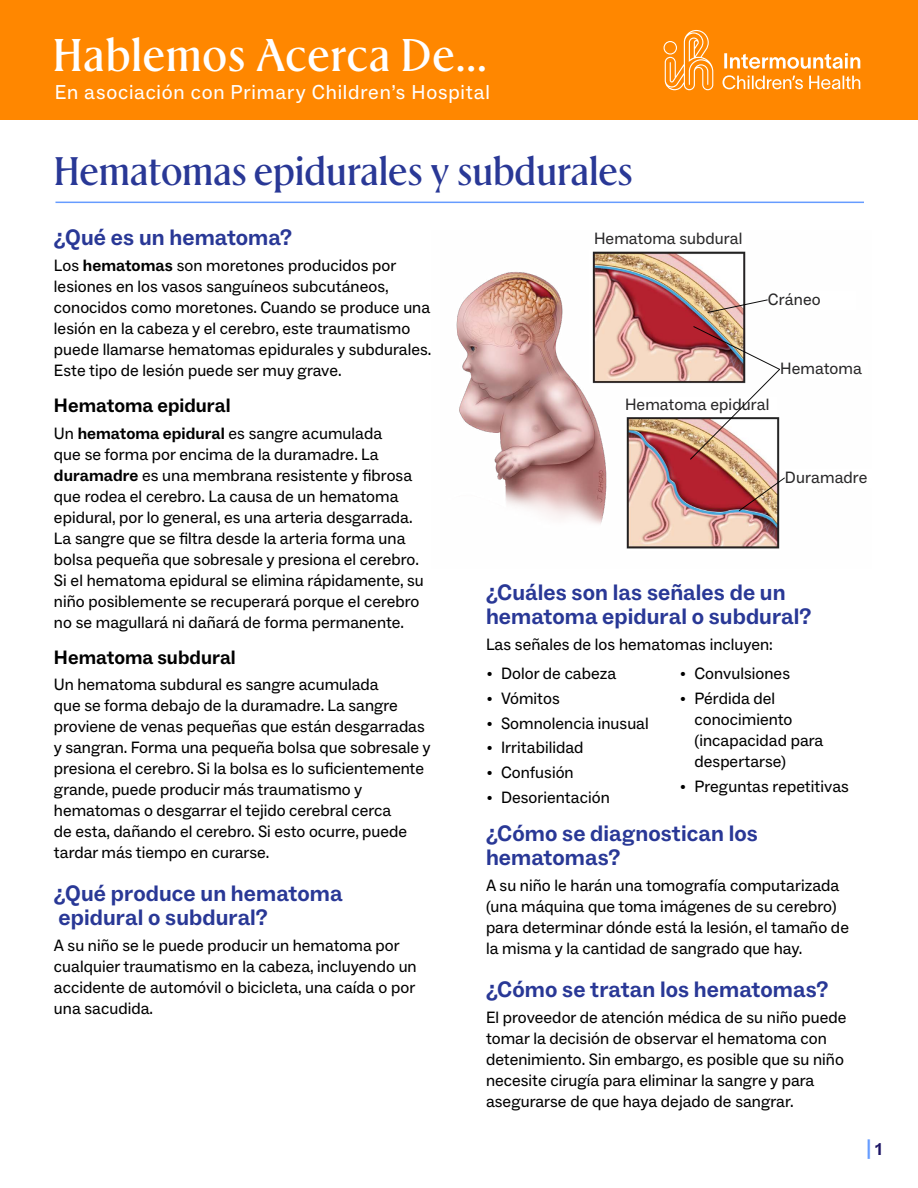
<style>
.page{position:relative;width:918px;height:1188px;background:#fff}
.page>*{position:absolute;margin:0;border:0;box-sizing:border-box;transform-origin:0 0}
.Title__h1{font:500 45.75px "Rector";letter-spacing:.02em;color:#fff}
.Title__h1-2{font:500 39.75px "Rector";color:#293896}
.Level_1__h2{font:700 22.5px/24px "ABC Social";letter-spacing:.005em;color:#293896}
.Fact_Sheet_Title{font:20.25px "ABC Social";letter-spacing:.04em;color:#fff}
.Level_2__h3{font:700 19.5px "ABC Social";color:#000}
.t1{font:700 19.5px "ABC Social";color:#669cff}
.Main__p{font:16.5px/21px "ABC Social";letter-spacing:.005em;color:#000}
.Illustration_labels{font:16.5px "ABC Social";letter-spacing:.005em;color:#292829}
.s1{font-weight:700}
.s2{font-family:"Adobe Garamond Pro";font-size:15px}
.s3{font-size:17.25px;color:#1b1464}
</style>
<div class="page">
<div style="left:0;top:0;width:918px;height:120px;background:#ff8700"></div>
<svg style="left:723px;top:53px;width:137px;height:36px"></svg>
<svg style="left:664px;top:30px;width:49px;height:60px"></svg>
<hr style="left:55px;top:202px;width:809px;height:1px;background:#669cff">
<img style="left:456px;top:251px;width:324px;height:298px">
<div style="left:625px;top:397px;width:151px;height:18px;background:#fff"></div>
<img style="left:689px;top:325px;width:91px;height:135px">
<div style="left:768px;top:292px;width:88px;height:18px;background:#fff"></div>
<svg style="left:707px;top:299px;width:62px;height:14px"></svg>
<svg style="left:738px;top:477px;width:47px;height:35px;background:#be8e7a"></svg>
<p class="Title__h1" style="left:53px;top:23px;width:435px">Hablemos Acerca De...</p>
<p class="Fact_Sheet_Title" style="left:55px;top:80px;width:437px">En asociación con Primary Children’s Hospital</p>
<p class="Title__h1-2" style="left:54px;top:144px;width:580px">Hematomas epidurales y subdurales</p>
<p class="Level_1__h2" style="left:54px;top:226px;width:240px">¿Qué es un hematoma?</p>
<p class="Main__p" style="left:54px;top:255px;width:379px">Los <span class="s1">hematomas</span> son moretones producidos por lesiones en los vasos sanguíneos subcutáneos, conocidos como moretones. Cuando se produce una lesión en la cabeza y el cerebro, este traumatismo puede llamarse hematomas epidurales y subdurales.<br>Este tipo de lesión puede ser muy grave.</p>
<p class="Level_2__h3" style="left:54px;top:394px;width:178px">Hematoma epidural</p>
<p class="Main__p" style="left:54px;top:423px;width:371px">Un <span class="s1">hematoma epidural</span> es sangre acumulada<br>que se forma por encima de la duramadre. La <span class="s1">duramadre</span> es una membrana resistente y fibrosa que rodea el cerebro. La causa de un hematoma epidural, por lo general, es una arteria desgarrada.<br>La sangre que se filtra desde la arteria forma una bolsa pequeña que sobresale y presiona el cerebro.<br>Si el hematoma epidural se elimina rápidamente, su niño posiblemente se recuperará porque el cerebro no se magullará ni dañará de forma permanente.</p>
<p class="Level_2__h3" style="left:54px;top:645px;width:183px">Hematoma subdural</p>
<p class="Main__p" style="left:54px;top:674px;width:378px">Un hematoma subdural es sangre acumulada<br>que se forma debajo de la duramadre. La sangre proviene de venas pequeñas que están desgarradas y sangran. Forma una pequeña bolsa que sobresale y presiona el cerebro. Si la bolsa es lo suficientemente grande, puede producir más traumatismo y hematomas o desgarrar el tejido cerebral cerca<br>de esta, dañando el cerebro. Si esto ocurre, puede tardar más tiempo en curarse.</p>
<p class="Level_1__h2" style="left:54px;top:882px;width:290px">¿Qué produce un hematoma epidural o subdural?</p>
<p class="Main__p" style="left:54px;top:935px;width:364px">A su niño se le puede producir un hematoma por cualquier traumatismo en la cabeza, incluyendo un accidente de automóvil o bicicleta, una caída o por una sacudida.</p>
<p class="Illustration_labels" style="left:594px;top:228px;width:150px">Hematoma subdural</p>
<p class="Illustration_labels" style="left:768px;top:289px;width:54px">Cráneo</p>
<p class="Illustration_labels" style="left:780px;top:358px;width:83px">Hematoma</p>
<p class="Illustration_labels" style="left:625px;top:394px;width:146px">Hematoma epidural</p>
<p class="Illustration_labels" style="left:785px;top:467px;width:84px">Duramadre</p>
<p class="Level_1__h2" style="left:486px;top:581px;width:327px">¿Cuáles son las señales de un hematoma epidural o subdural?</p>
<p class="Main__p" style="left:486px;top:634px;width:288px">Las señales de los hematomas incluyen:</p>
<p class="Main__p" style="left:487px;top:663px;width:131px"><span class="s2">•</span> Dolor de cabeza</p>
<p class="Main__p" style="left:487px;top:688px;width:74px"><span class="s2">•</span> Vómitos</p>
<p class="Main__p" style="left:487px;top:713px;width:164px"><span class="s2">•</span> Somnolencia inusual</p>
<p class="Main__p" style="left:487px;top:737px;width:98px"><span class="s2">•</span> Irritabilidad</p>
<p class="Main__p" style="left:487px;top:762px;width:88px"><span class="s2">•</span> Confusión</p>
<p class="Main__p" style="left:487px;top:787px;width:125px"><span class="s2">•</span> Desorientación</p>
<p class="Main__p" style="left:680px;top:663px;width:111px"><span class="s2">•</span> Convulsiones</p>
<p class="Main__p" style="left:694px;top:688px;width:130px;text-indent:-14px"><span class="s2">•</span> Pérdida del conocimiento (incapacidad para despertarse)</p>
<p class="Main__p" style="left:680px;top:776px;width:170px"><span class="s2">•</span> Preguntas repetitivas</p>
<p class="Level_1__h2" style="left:486px;top:822px;width:273px">¿Cómo se diagnostican los hematomas?</p>
<p class="Main__p" style="left:486px;top:875px;width:365px">A su niño le harán una tomografía computarizada (una máquina que toma imágenes de su cerebro) para determinar dónde está la lesión, el tamaño de la misma y la cantidad de sangrado que hay.</p>
<p class="Level_1__h2" style="left:486px;top:978px;width:344px">¿Cómo se tratan los hematomas?</p>
<p class="Main__p" style="left:486px;top:1007px;width:362px">El proveedor de atención médica de su niño puede tomar la decisión de observar el hematoma con detenimiento. Sin embargo, es posible que su niño necesite cirugía para eliminar la sangre y para asegurarse de que haya dejado de sangrar.</p>
<p class="t1" style="left:867px;top:1135px;width:17px">|<span class="s3">1</span></p>
</div>
